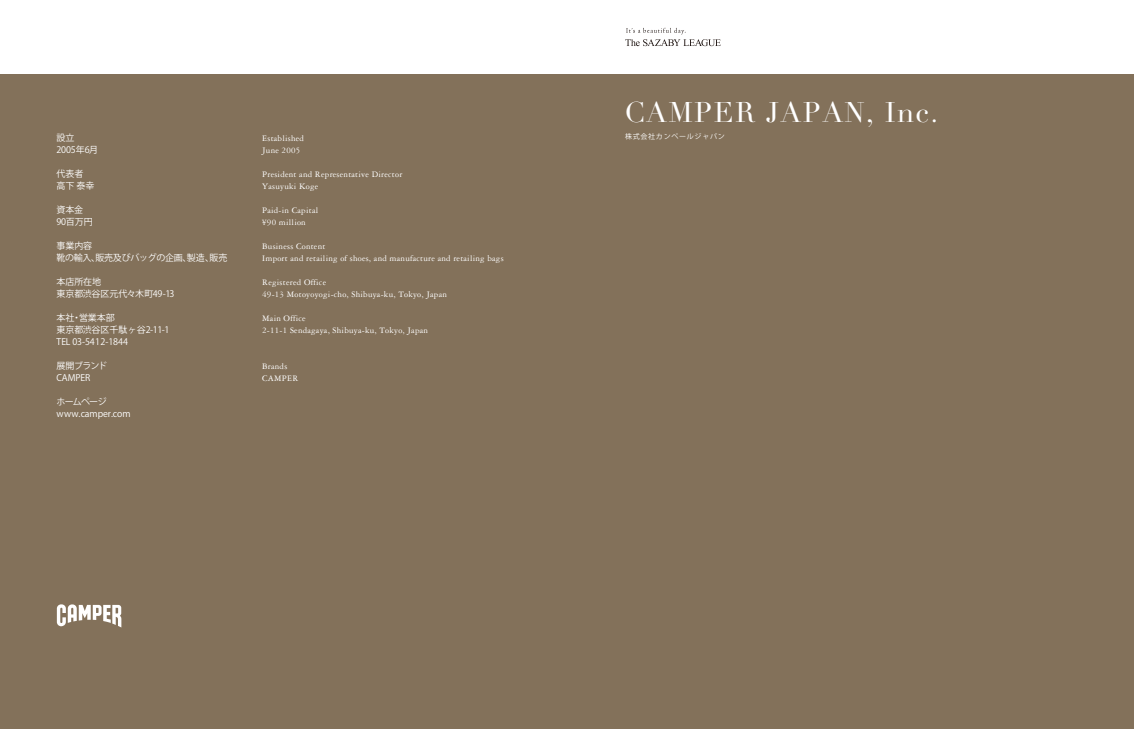
<style>
.page{position:relative;width:1134px;height:729px;background:#fff}
.page>*{position:absolute;margin:0;border:0;box-sizing:border-box;transform-origin:0 0}
.t1{font:28.1px "Didot LH";letter-spacing:.05em;color:#fff}
.t2{font:9px/12px "Garamond 3 LT Std";letter-spacing:.025em;color:#fff}
.t3{font:9px/12px "Koz Go Pro";letter-spacing:-.01em;color:#fff}
.t4{font:9px/12px "Koz Go Pro";letter-spacing:-.035em;color:#fff}
.t5{font:7px "Koz Go Pro";letter-spacing:.1em;color:#fff}
</style>
<div class="page">
<div style="left:0;top:74px;width:1134px;height:655px;background:#83715a"></div>
<svg style="left:625px;top:28px;width:96px;height:18px"></svg>
<svg style="left:57px;top:604px;width:64px;height:23px"></svg>
<p class="t3" style="left:56px;top:132px;width:43px">設立<br>2005年6月</p>
<p class="t3" style="left:56px;top:168px;width:40px">代表者高下 泰幸</p>
<p class="t3" style="left:56px;top:204px;width:38px">資本金<br>90百万円</p>
<p class="t4" style="left:56px;top:240px;width:173px">事業内容<br>靴の輸入、販売及びバッグの企画、製造、販売</p>
<p class="t3" style="left:56px;top:276px;width:120px">本店所在地<br>東京都渋谷区元代々木町49-13</p>
<p class="t3" style="left:56px;top:312px;width:115px">本社・営業本部<br>東京都渋谷区千駄ヶ谷2-11-1<br>TEL 03-5412-1844</p>
<p class="t3" style="left:56px;top:360px;width:52px">展開ブランド<br>CAMPER</p>
<p class="t3" style="left:56px;top:396px;width:76px">ホームページwww.camper.com</p>
<p class="t2" style="left:262px;top:132px;width:43px">Established<br>June 2005</p>
<p class="t2" style="left:262px;top:168px;width:142px">President and Representative Director<br>Yasuyuki Koge</p>
<p class="t2" style="left:262px;top:204px;width:58px">Paid-in Capital ¥90 million</p>
<p class="t2" style="left:262px;top:240px;width:243px">Business Content<br>Import and retailing of shoes, and manufacture and retailing bags</p>
<p class="t2" style="left:262px;top:276px;width:186px">Registered Office<br>49-13 Motoyoyogi-cho, Shibuya-ku, Tokyo, Japan</p>
<p class="t2" style="left:262px;top:312px;width:167px">Main Office<br>2-11-1 Sendagaya, Shibuya-ku, Tokyo, Japan</p>
<p class="t2" style="left:262px;top:360px;width:38px">Brands<br>CAMPER</p>
<h1 class="t1" style="left:624px;top:95px;width:315px">CAMPER JAPAN, Inc.</h1>
<p class="t5" style="left:625px;top:132px;width:101px">株式会社カンペールジャパン</p>
</div>
